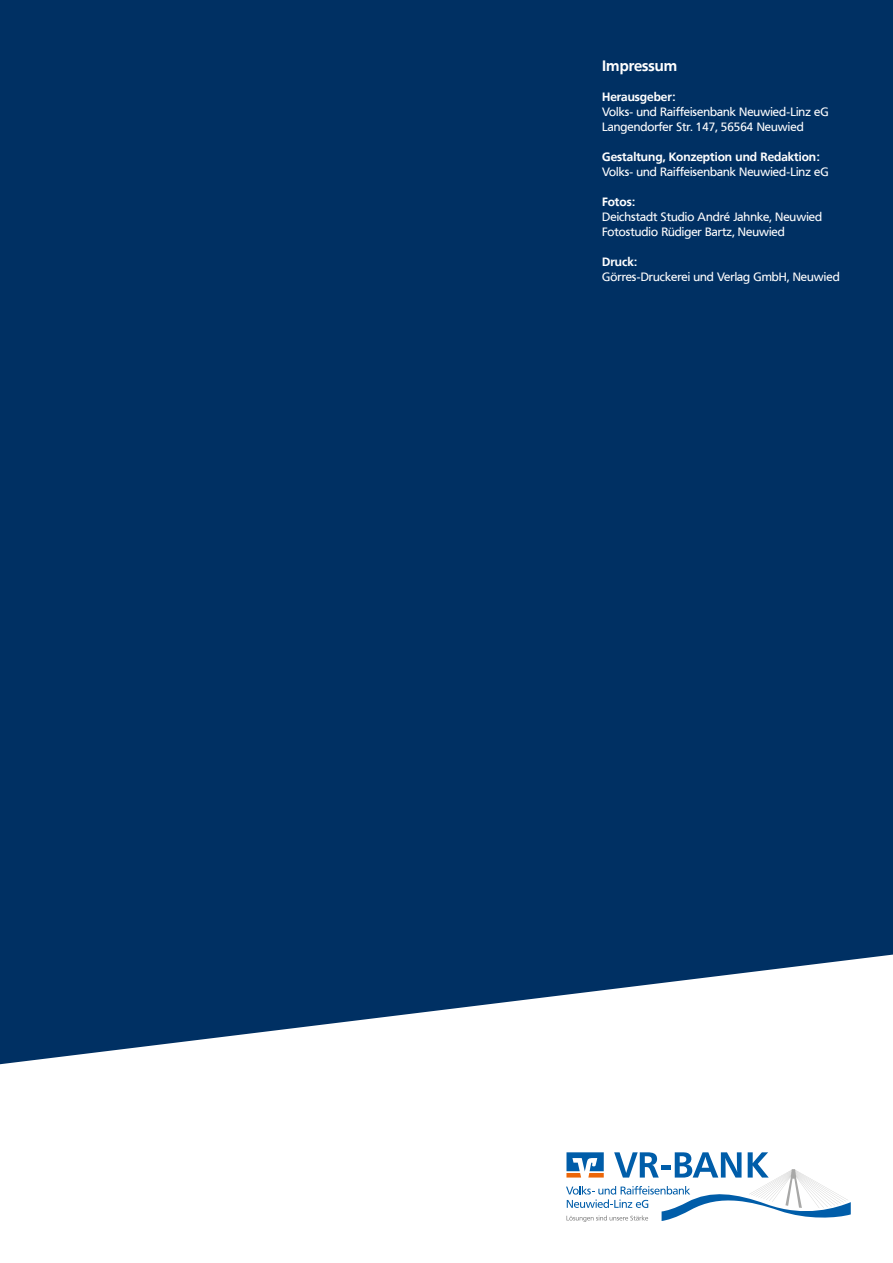
<style>
.page{position:relative;width:893px;height:1263px;background:#fff}
.page>*{position:absolute;margin:0;border:0;box-sizing:border-box;transform-origin:0 0}
.t1{font:700 15px "Frutiger VR";color:#fff}
.t2{font:12px/15px "Frutiger VR";color:#fff}
.t3{font:700 12px "Frutiger VR";color:#fff}
</style>
<div class="page">
<div style="left:0;top:0;width:893px;height:1064px;background:#003063"></div>
<svg style="left:566px;top:1152px;width:285px;height:70px"></svg>
<p class="t1" style="left:602px;top:57px;width:77px">Impressum</p>
<p class="t3" style="left:602px;top:90px;width:75px">Herausgeber:</p>
<p class="t2" style="left:602px;top:104px;width:228px">Volks- und Raiffeisenbank Neuwied-Linz eG<br>Langendorfer Str. 147, 56564 Neuwied</p>
<p class="t3" style="left:602px;top:150px;width:219px">Gestaltung, Konzeption und Redaktion:</p>
<p class="t2" style="left:602px;top:164px;width:228px">Volks- und Raiffeisenbank Neuwied-Linz eG</p>
<p class="t3" style="left:602px;top:195px;width:34px">Fotos:</p>
<p class="t2" style="left:602px;top:209px;width:221px">Deichstadt Studio André Jahnke, Neuwied<br>Fotostudio Rüdiger Bartz, Neuwied</p>
<p class="t3" style="left:602px;top:255px;width:37px">Druck:</p>
<p class="t2" style="left:602px;top:269px;width:239px">Görres-Druckerei und Verlag GmbH, Neuwied</p>
</div>
